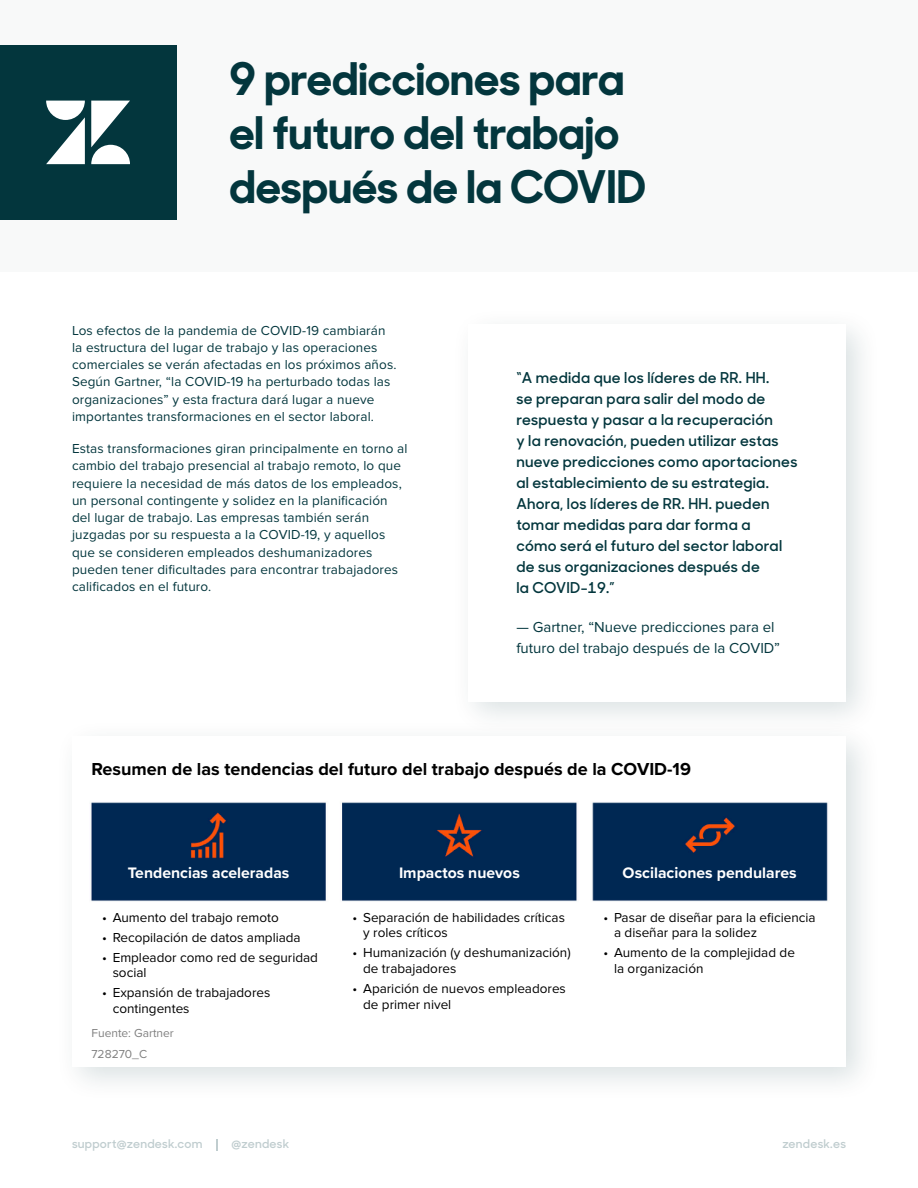
<style>
.page{position:relative;width:918px;height:1188px;background:#fff}
.page>*{position:absolute;margin:0;border:0;box-sizing:border-box;transform-origin:0 0}
.Header_2{font:700 45px/54px "Sharp Sans No 1";color:#03363d}
.graph1{font:700 18px "Proxima Nova";color:#000}
.graph2{font:700 15.75px "Proxima Nova";color:#fff}
.quote{font:600 15px/21px "Sharp Sans No 1";letter-spacing:.02em;color:#03363d}
.author{font:15px/21px "Proxima Nova";color:#03363d}
.Body_2{font:13.5px/17.2px "Proxima Nova";letter-spacing:.01em;color:#03363d}
.t1{font:13.5px/15.8px "Proxima Nova";color:#000}
.t2{font:600 12px "Sharp Sans No 1";letter-spacing:.02em;color:#c0cdcf}
.graph_source{font:12px "Proxima Nova";color:#808080}
</style>
<div class="page">
<svg style="left:216px;top:1139px;width:2px;height:11px"></svg>
<div style="left:0;top:0;width:918px;height:272px;background:#f8f9f9"></div>
<div style="left:0;top:45px;width:176px;height:175px;background:#03363d"></div>
<svg style="left:46px;top:101px;width:39px;height:63px"></svg>
<svg style="left:91px;top:101px;width:39px;height:63px"></svg>
<div style="left:450px;top:306px;width:432px;height:431px;background:#03363d;opacity:.15"></div>
<div style="left:468px;top:324px;width:378px;height:377px;background:#fff"></div>
<div style="left:54px;top:718px;width:828px;height:384px;background:#03363d;opacity:.15"></div>
<div style="left:72px;top:736px;width:774px;height:330px;background:#fff"></div>
<img style="left:91px;top:802px;width:737px;height:100px">
<p class="Header_2" style="left:230px;top:47px;width:418px">9 predicciones para el futuro del trabajo después de la COVID</p>
<p class="Body_2" style="left:72px;top:322px;width:326px">Los efectos de la pandemia de COVID-19 cambiarán la estructura del lugar de trabajo y las operaciones comerciales se verán afectadas en los próximos años.<br>Según Gartner, “la COVID-19 ha perturbado todas las organizaciones” y esta fractura dará lugar a nueve importantes transformaciones en el sector laboral.</p>
<p class="Body_2" style="left:72px;top:440px;width:337px">Estas transformaciones giran principalmente en torno al cambio del trabajo presencial al trabajo remoto, lo que requiere la necesidad de más datos de los empleados, un personal contingente y solidez en la planificación del lugar de trabajo. Las empresas también serán juzgadas por su respuesta a la COVID-19, y aquellos que se consideren empleados deshumanizadores pueden tener dificultades para encontrar trabajadores calificados en el futuro.</p>
<p class="quote" style="left:516px;top:366px;width:283px">“A medida que los líderes de RR. HH.<br>se preparan para salir del modo de respuesta y pasar a la recuperación<br>y la renovación, pueden utilizar estas nueve predicciones como aportaciones al establecimiento de su estrategia.<br>Ahora, los líderes de RR. HH. pueden tomar medidas para dar forma a<br>cómo será el futuro del sector laboral de sus organizaciones después de<br>la COVID-19.”</p>
<p class="author" style="left:516px;top:617px;width:265px">— Gartner, “Nueve predicciones para el futuro del trabajo después de la COVID”</p>
<p class="graph1" style="left:92px;top:756px;width:601px">Resumen de las tendencias del futuro del trabajo después de la COVID-19</p>
<p class="graph2" style="left:128px;top:861px;width:163px">Tendencias aceleradas</p>
<p class="graph2" style="left:399px;top:861px;width:122px">Impactos nuevos</p>
<p class="graph2" style="left:623px;top:861px;width:176px">Oscilaciones pendulares</p>
<p class="t1" style="left:363px;top:909px;width:203px;text-indent:-11px">• Separación de habilidades críticas y roles críticos</p>
<p class="t1" style="left:363px;top:945px;width:209px;text-indent:-11px">• Humanización (y deshumanización) de trabajadores</p>
<p class="t1" style="left:363px;top:981px;width:204px;text-indent:-11px">• Aparición de nuevos empleadores de primer nivel</p>
<p class="t1" style="left:614px;top:909px;width:203px;text-indent:-11px">• Pasar de diseñar para la eficiencia a diseñar para la solidez</p>
<p class="t1" style="left:614px;top:945px;width:182px;text-indent:-11px">• Aumento de la complejidad de la organización</p>
<p class="t1" style="left:102px;top:909px;width:178px">• Aumento del trabajo remoto</p>
<p class="t1" style="left:102px;top:929px;width:200px">• Recopilación de datos ampliada</p>
<p class="t1" style="left:113px;top:949px;width:207px;text-indent:-11px">• Empleador como red de seguridad social</p>
<p class="t1" style="left:113px;top:985px;width:159px;text-indent:-11px">• Expansión de trabajadores contingentes</p>
<p class="graph_source" style="left:91px;top:1026px;width:84px">Fuente: Gartner</p>
<p class="graph_source" style="left:91px;top:1048px;width:57px">728270_C</p>
<p class="t2" style="left:72px;top:1134px;width:132px">support@zendesk.com</p>
<p class="t2" style="left:232px;top:1134px;width:59px">@zendesk</p>
<p class="t2" style="left:782px;top:1134px;width:65px">zendesk.es</p>
</div>
